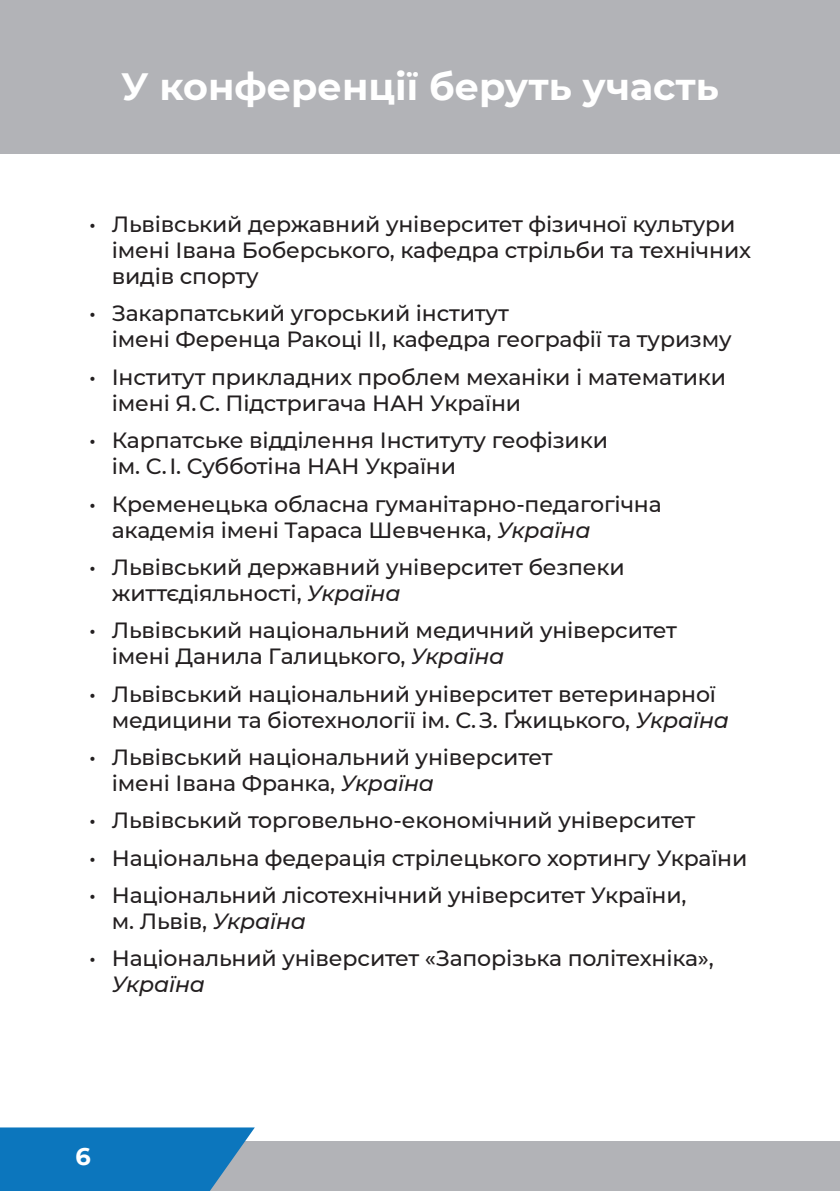
<style>
.page{position:relative;width:840px;height:1191px;background:#fff}
.page>*{position:absolute;margin:0;border:0;box-sizing:border-box;transform-origin:0 0}
.t1{font:700 38px "Montserrat";color:#fff}
.t2{font:700 24px "Montserrat";color:#fff}
.t3{font:500 22px/26px "Montserrat";letter-spacing:-.01em;color:#231f20}
.t4{font:italic 500 22px "Montserrat";letter-spacing:-.01em;color:#231f20}
.s1{font-style:italic}
</style>
<div class="page">
<div style="left:169px;top:1141px;width:670px;height:50px;background:#b2b3b7"></div>
<div style="left:0;top:0;width:839px;height:154px;background:#b2b3b7"></div>
<svg style="left:0;top:1127px;width:255px;height:64px;background:#1c7cbd"></svg>
<h1 class="t1" style="left:121px;top:59px;width:599px">У конференції беруть участь</h1>
<p class="t3" style="left:112px;top:210px;width:640px;text-indent:-23px">• Львівський державний університет фізичної культури імені Івана Боберського, кафедра стрільби та технічних видів спорту</p>
<p class="t3" style="left:112px;top:300px;width:621px;text-indent:-23px">• Закарпатський угорський інститут<br>імені Ференца Ракоці ІІ, кафедра географії та туризму</p>
<p class="t3" style="left:112px;top:363px;width:615px;text-indent:-23px">• Інститут прикладних проблем механіки і математики імені Я. С. Підстригача НАН України</p>
<p class="t3" style="left:112px;top:426px;width:497px;text-indent:-23px">• Карпатське відділення Інституту геофізики ім. С. І. Субботіна НАН України</p>
<p class="t3" style="left:112px;top:490px;width:551px;text-indent:-23px">• Кременецька обласна гуманітарно-педагогічна академія імені Тараса Шевченка, <span class="s1">Україна</span></p>
<p class="t3" style="left:112px;top:553px;width:514px;text-indent:-23px">• Львівський державний університет безпеки життєдіяльності, <span class="s1">Україна</span></p>
<p class="t3" style="left:112px;top:616px;width:566px;text-indent:-23px">• Львівський національний медичний університет імені Данила Галицького, <span class="s1">Україна</span></p>
<p class="t3" style="left:112px;top:680px;width:618px;text-indent:-23px">• Львівський національний університет ветеринарної медицини та біотехнології ім. С. З. Ґжицького, <span class="s1">Україна</span></p>
<p class="t3" style="left:112px;top:743px;width:442px;text-indent:-23px">• Львівський національний університет імені Івана Франка, <span class="s1">Україна</span></p>
<p class="t3" style="left:89px;top:806px;width:607px">• Львівський торговельно-економічний університет</p>
<p class="t3" style="left:89px;top:844px;width:659px">• Національна федерація стрілецького хортингу України</p>
<p class="t3" style="left:112px;top:881px;width:576px;text-indent:-23px">• Національний лісотехнічний університет України, м. Львів, <span class="s1">Україна</span></p>
<p class="t3" style="left:89px;top:944px;width:625px">• Національний університет «Запорізька політехніка»,</p>
<p class="t4" style="left:112px;top:969px;width:95px">Україна</p>
<p class="t2" style="left:75px;top:1139px;width:17px">6</p>
</div>
